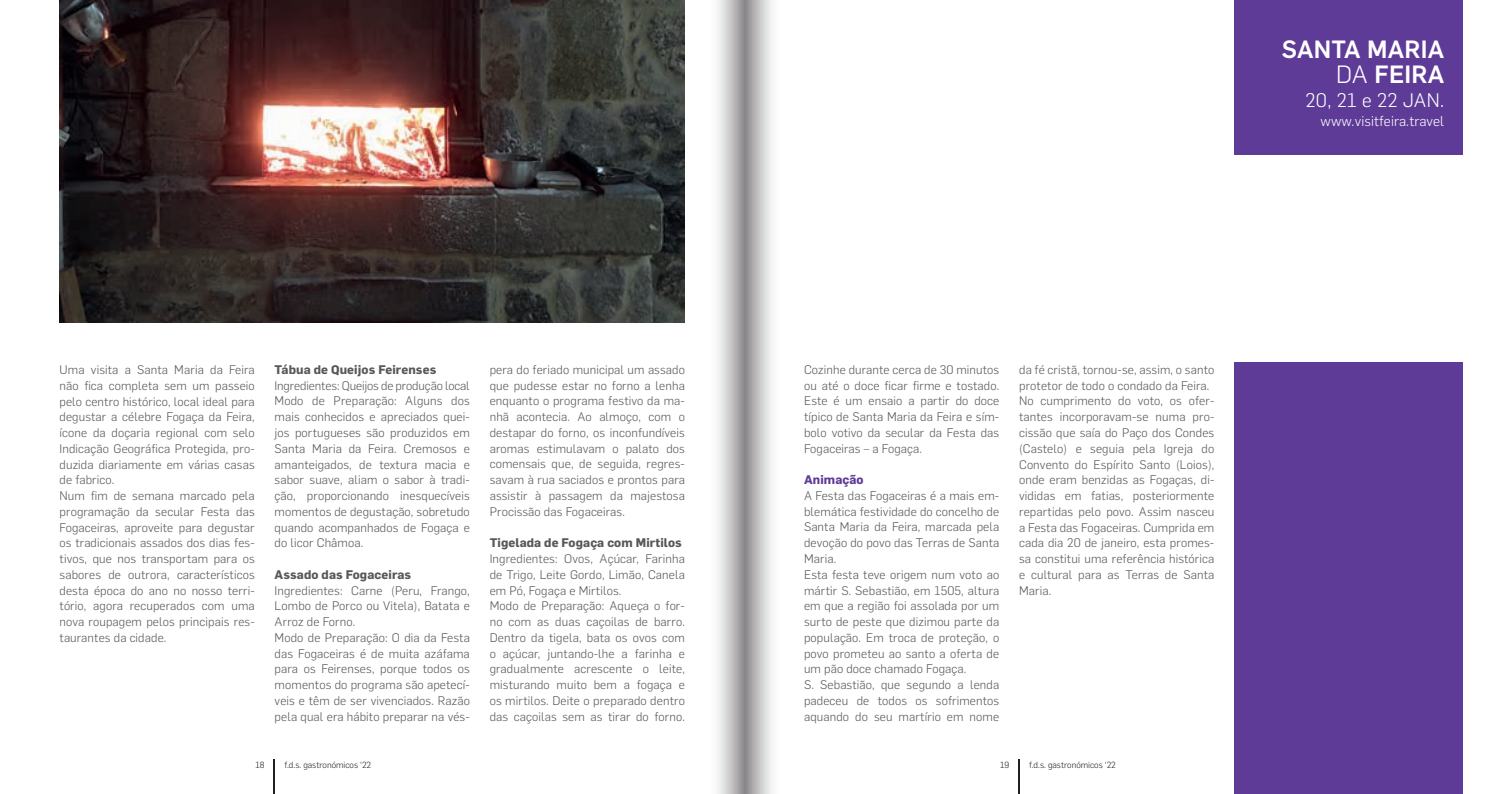
<style>
.page{position:relative;width:1489px;height:794px;background:#fff}
.page>*{position:absolute;margin:0;border:0;box-sizing:border-box;transform-origin:0 0}
.t1{font:500 24.5px/24.5px "Flama";letter-spacing:.01em;color:#fff;text-align:right}
.t2{font:300 19.25px "Flama";letter-spacing:.02em;color:#fff}
.t3{font:300 14px "Flama";letter-spacing:.01em;color:#fff}
.t4{font:300 12.25px/15.8px "Flama";letter-spacing:.01em;color:#57585a}
.t5{font:700 12.25px "Flama";letter-spacing:.01em;color:#57585a}
.t6{font:700 12.25px "Flama";letter-spacing:.01em;color:#5e3b97}
.t7{font:300 8.75px "Flama";color:#231f20}
.s1{font-weight:300}
</style>
<div class="page">
<hr style="left:1018px;top:759px;width:1px;height:35px;background:#231f20">
<hr style="left:273px;top:759px;width:2px;height:35px;background:#231f20">
<div style="left:1234px;top:0;width:228px;height:155px;background:#5e3b97"></div>
<img style="left:60px;top:0;width:625px;height:322px">
<div style="left:1234px;top:362px;width:228px;height:432px;background:#5e3b97"></div>
<svg style="left:744px;top:0;width:28px;height:794px;background:#c0bfc0"></svg>
<svg style="left:718px;top:0;width:26px;height:794px;background:#c4c3c4"></svg>
<h1 class="t1" style="left:1281px;top:35px;width:164px">SANTA MARIA<br><span class="s1">DA</span> FEIRA</h1>
<h2 class="t2" style="left:1305px;top:87px;width:140px">20, 21 e 22 JAN.</h2>
<p class="t3" style="left:1320px;top:112px;width:125px">www.visitfeira.travel</p>
<p class="t4" style="left:60px;top:361px;width:197px">Uma visita a Santa Maria da Feira não fica completa sem um passeio pelo centro histórico, local ideal para degustar a célebre Fogaça da Feira, ícone da doçaria regional com selo<br>Indicação Geográfica Protegida, pro&shy;duzida diariamente em várias casas de fabrico.<br>Num fim de semana marcado pela programação da secular Festa das<br>Fogaceiras, aproveite para degustar os tradicionais assados dos dias fes&shy;tivos, que nos transportam para os sabores de outrora, característicos desta época do ano no nosso terri&shy;tório, agora recuperados com uma nova roupagem pelos principais res&shy;taurantes da cidade.</p>
<p class="t5" style="left:274px;top:361px;width:163px">Tábua de Queijos Feirenses</p>
<p class="t4" style="left:274px;top:377px;width:197px;text-align:justify">Ingredientes: Queijos de produção local Modo de Preparação: Alguns dos mais conhecidos e apreciados quei&shy;jos portugueses são produzidos em Santa Maria da Feira. Cremosos e amanteigados, de textura macia e sabor suave, aliam o sabor à tradi&shy;ção, proporcionando inesquecíveis momentos de degustação, sobretudo quando acompanhados de Fogaça e do licor Châmoa.</p>
<p class="t5" style="left:274px;top:565px;width:138px">Assado das Fogaceiras</p>
<p class="t4" style="left:274px;top:581px;width:197px">Ingredientes: Carne (Peru, Frango,<br>Lombo de Porco ou Vitela), Batata e<br>Arroz de Forno.<br>Modo de Preparação: O dia da Festa das Fogaceiras é de muita azáfama para os Feirenses, porque todos os momentos do programa são apetecí&shy;veis e têm de ser vivenciados. Razão pela qual era hábito preparar na vés-</p>
<p class="t4" style="left:489px;top:361px;width:197px;text-align:justify">pera do feriado municipal um assado que pudesse estar no forno a lenha enquanto o programa festivo da ma&shy;nhã acontecia. Ao almoço, com o destapar do forno, os inconfundíveis aromas estimulavam o palato dos comensais que, de seguida, regres&shy;savam à rua saciados e prontos para assistir à passagem da majestosa Procissão das Fogaceiras.</p>
<p class="t5" style="left:489px;top:534px;width:194px">Tigelada de Fogaça com Mirtilos</p>
<p class="t4" style="left:489px;top:550px;width:197px">Ingredientes: Ovos, Açúcar, Farinha de Trigo, Leite Gordo, Limão, Canela em Pó, Fogaça e Mirtilos.<br>Modo de Preparação: Aqueça o for&shy;no com as duas caçoilas de barro.<br>Dentro da tigela, bata os ovos com o açúcar, juntando-lhe a farinha e gradualmente acrescente o leite, misturando muito bem a fogaça e os mirtilos. Deite o preparado dentro das caçoilas sem as tirar do forno.</p>
<p class="t4" style="left:804px;top:361px;width:197px;text-align:justify">Cozinhe durante cerca de 30 minutos ou até o doce ficar firme e tostado.<br>Este é um ensaio a partir do doce típico de Santa Maria da Feira e sím&shy;bolo votivo da secular da Festa das Fogaceiras – a Fogaça.</p>
<p class="t6" style="left:804px;top:471px;width:61px">Animação</p>
<p class="t4" style="left:804px;top:487px;width:197px">A Festa das Fogaceiras é a mais em&shy;blemática festividade do concelho de<br>Santa Maria da Feira, marcada pela devoção do povo das Terras de Santa<br>Maria.<br>Esta festa teve origem num voto ao mártir S. Sebastião, em 1505, altura em que a região foi assolada por um surto de peste que dizimou parte da população. Em troca de proteção, o povo prometeu ao santo a oferta de um pão doce chamado Fogaça.<br>S. Sebastião, que segundo a lenda padeceu de todos os sofrimentos aquando do seu martírio em nome</p>
<p class="t4" style="left:1019px;top:361px;width:197px">da fé cristã, tornou-se, assim, o santo protetor de todo o condado da Feira.<br>No cumprimento do voto, os ofer&shy;tantes incorporavam-se numa pro&shy;cissão que saía do Paço dos Condes (Castelo) e seguia pela Igreja do Convento do Espírito Santo (Loios), onde eram benzidas as Fogaças, di&shy;vididas em fatias, posteriormente repartidas pelo povo. Assim nasceu a Festa das Fogaceiras. Cumprida em cada dia 20 de janeiro, esta promes&shy;sa constitui uma referência histórica e cultural para as Terras de Santa Maria.</p>
<p class="t7" style="left:255px;top:758px;width:11px">18</p>
<p class="t7" style="left:284px;top:758px;width:88px">f.d.s. gastronómicos ‘22</p>
<p class="t7" style="left:999px;top:758px;width:11px">19</p>
<p class="t7" style="left:1029px;top:758px;width:88px">f.d.s. gastronómicos ‘22</p>
</div>
